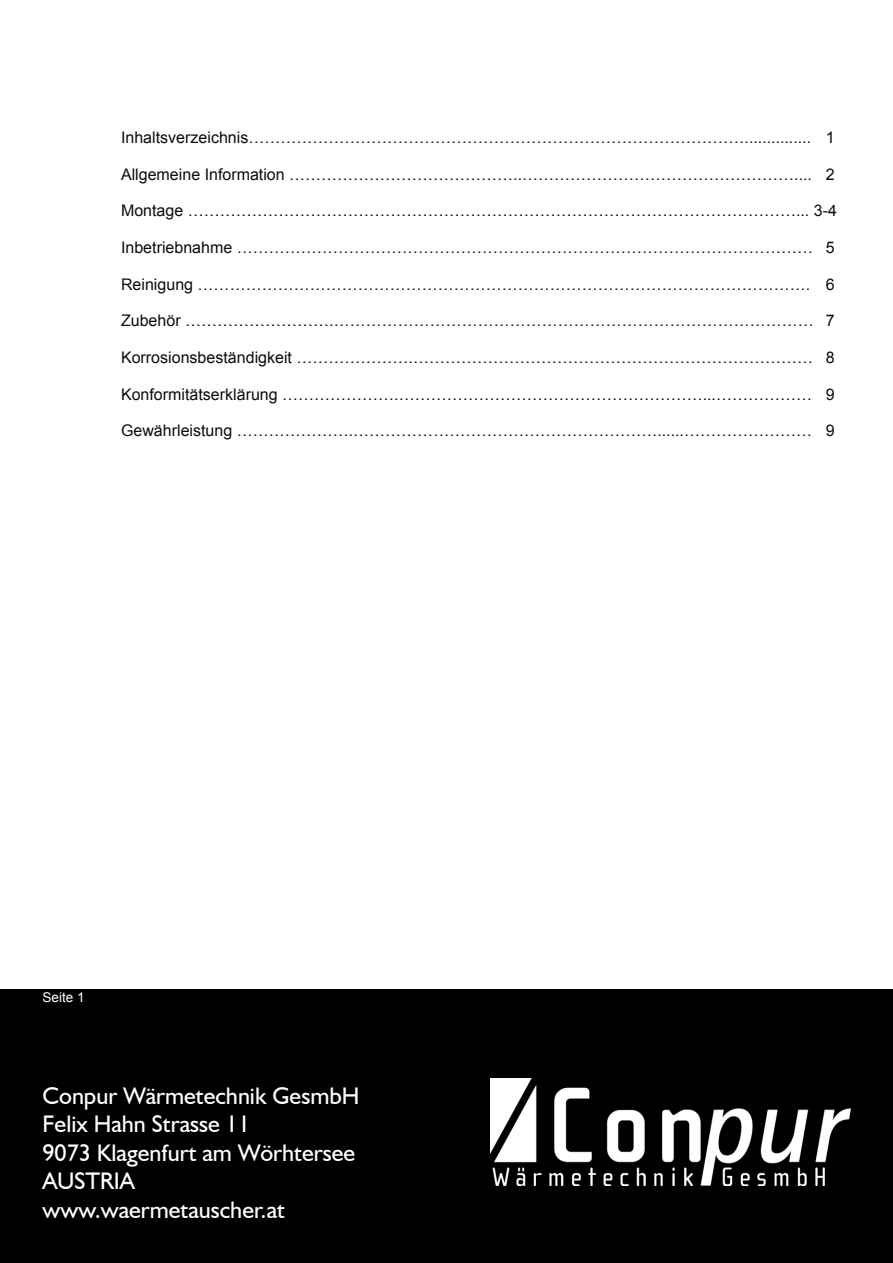
<style>
.page{position:relative;width:893px;height:1263px;background:#fff}
.page>*{position:absolute;margin:0;border:0;box-sizing:border-box;transform-origin:0 0}
.t1{font:24px/28.5px "Humanist 521 BT";color:#fff}
.t2{font:16.05px "Arial";color:#0d0d0d}
.t3{font:13.5px "Arial";color:#fff}
</style>
<div class="page">
<div style="left:0;top:989px;width:893px;height:274px;background:#000"></div>
<img style="left:490px;top:1079px;width:360px;height:106px">
<p class="t2" style="left:121px;top:131px;width:715px">Inhaltsverzeichnis…………………………………………………………………………………............... 1</p>
<p class="t2" style="left:121px;top:168px;width:715px">Allgemeine Information ……………………………………..…………………………………………….... 2</p>
<p class="t2" style="left:121px;top:205px;width:717px">Montage ……………………………………………………………………………………………………... 3-4</p>
<p class="t2" style="left:121px;top:241px;width:715px">Inbetriebnahme ……………………………………………………………………………………………… 5</p>
<p class="t2" style="left:121px;top:278px;width:715px">Reinigung ……………………………………………………………………………………………………. 6</p>
<p class="t2" style="left:121px;top:315px;width:715px">Zubehör ……………………….……………………………………………………………………………… 7</p>
<p class="t2" style="left:121px;top:351px;width:715px">Korrosionsbeständigkeit ………………….………………………………………………………………… 8</p>
<p class="t2" style="left:121px;top:388px;width:715px">Konformitätserklärung ………………….…………………………………………………...……………… 9</p>
<p class="t2" style="left:121px;top:425px;width:715px">Gewährleistung ………………….…………………………………………………......…………………… 9</p>
<p class="t3" style="left:43px;top:992px;width:44px">Seite 1</p>
<h1 class="t1" style="left:43px;top:1083px;width:318px">Conpur Wärmetechnik GesmbH<br>Felix Hahn Strasse 11<br>9073 Klagenfurt am Wörhtersee<br>AUSTRIA www.waermetauscher.at</h1>
</div>
